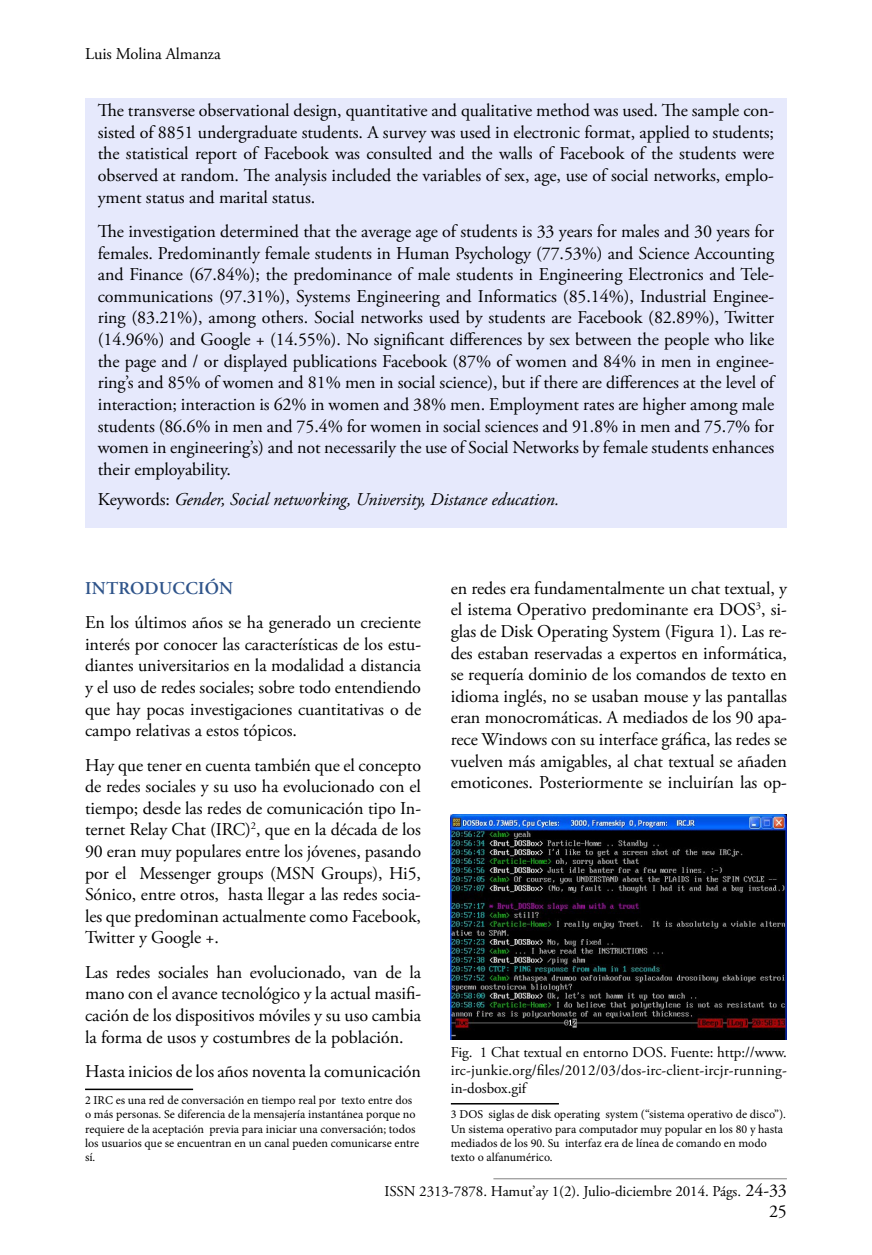
<style>
.page{position:relative;width:872px;height:1255px;background:#fff}
.page>*{position:absolute;margin:0;border:0;box-sizing:border-box;transform-origin:0 0}
.t1{font:18px/21.6px "Adobe Garamond Pro";letter-spacing:-.005em;color:#000;text-align:justify}
.t2{font:italic 18px "Adobe Garamond Pro";letter-spacing:-.005em;color:#000}
.t3{font:600 18px "Adobe Garamond Pro";color:#2f548a}
.t4{font:16.5px "Adobe Garamond Pro";letter-spacing:-.005em;color:#000}
.t5{font:15px/18px "Adobe Garamond Pro";letter-spacing:-.005em;color:#000;text-align:justify}
.t6{font:12px/14.4px "Minion Pro";color:#000}
.s1{font-style:normal}
.s2{font-size:18px}
</style>
<div class="page">
<hr style="left:493px;top:1178px;width:294px;height:1px;background:#808080">
<div style="left:85px;top:98px;width:702px;height:429px;background:#e6e9fc"></div>
<hr style="left:85px;top:1088px;width:108px;height:2px;background:#000">
<img style="left:451px;top:814px;width:336px;height:225px">
<hr style="left:451px;top:1102px;width:108px;height:2px;background:#000">
<p class="t4" style="left:85px;top:44px;width:137px">Luis Molina Almanza</p>
<p class="t1" style="left:98px;top:100px;width:678px">The transverse observational design, quantitative and qualitative method was used. The sample con&shy;sisted of 8851 undergraduate students. A survey was used in electronic format, applied to students; the statistical report of Facebook was consulted and the walls of Facebook of the students were observed at random. The analysis included the variables of sex, age, use of social networks, emplo&shy;yment status and marital status.</p>
<p class="t1" style="left:98px;top:221px;width:678px">The investigation determined that the average age of students is 33 years for males and 30 years for females. Predominantly female students in Human Psychology (77.53%) and Science Accounting and Finance (67.84%); the predominance of male students in Engineering Electronics and Tele&shy;communications (97.31%), Systems Engineering and Informatics (85.14%), Industrial Enginee&shy;ring (83.21%), among others. Social networks used by students are Facebook (82.89%), Twitter (14.96%) and Google + (14.55%). No significant differences by sex between the people who like the page and / or displayed publications Facebook (87% of women and 84% in men in enginee&shy;ring’s and 85% of women and 81% men in social science), but if there are differences at the level of interaction; interaction is 62% in women and 38% men. Employment rates are higher among male students (86.6% in men and 75.4% for women in social sciences and 91.8% in men and 75.7% for women in engineering’s) and not necessarily the use of Social Networks by female students enhances their employability.</p>
<p class="t2" style="left:98px;top:488px;width:463px"><span class="s1">Keywords:</span> Gender, Social networking, University, Distance education.</p>
<p class="t3" style="left:85px;top:577px;width:47px">INTRODUCCI</p>
<p class="t3" style="left:205px;top:577px;width:26px">ÓN</p>
<p class="t1" style="left:85px;top:612px;width:337px">En los últimos años se ha generado un creciente interés por conocer las características de los estu&shy;diantes universitarios en la modalidad a distancia y el uso de redes sociales; sobre todo entendiendo que hay pocas investigaciones cuantitativas o de campo relativas a estos tópicos.</p>
<p class="t1" style="left:85px;top:754px;width:337px">Hay que tener en cuenta también que el concepto de redes sociales y su uso ha evolucionado con el tiempo; desde las redes de comunicación tipo In&shy;ternet Relay Chat (IRC)<sup>2</sup>, que en la década de los 90 eran muy populares entre los jóvenes, pasando por el Messenger groups (MSN Groups), Hi5, Sónico, entre otros, hasta llegar a las redes socia&shy;les que predominan actualmente como Facebook, Twitter y Google +.</p>
<p class="t1" style="left:85px;top:961px;width:337px">Las redes sociales han evolucionado, van de la mano con el avance tecnológico y la actual masifi&shy;cación de los dispositivos móviles y su uso cambia la forma de usos y costumbres de la población.</p>
<p class="t1" style="left:85px;top:1061px;width:337px">Hasta inicios de los años noventa la comunicación</p>
<p class="t6" style="left:85px;top:1092px;width:335px">2 IRC es una red de conversación en tiempo real por texto entre dos o más personas. Se diferencia de la mensajería instantánea porque no requiere de la aceptación previa para iniciar una conversación; todos los usuarios que se encuentran en un canal pueden comunicarse entre sí.</p>
<p class="t1" style="left:451px;top:578px;width:337px">en redes era fundamentalmente un chat textual, y el istema Operativo predominante era DOS<sup>3</sup>, si&shy;glas de Disk Operating System (Figura 1). Las re&shy;des estaban reservadas a expertos en informática, se requería dominio de los comandos de texto en idioma inglés, no se usaban mouse y las pantallas eran monocromáticas. A mediados de los 90 apa&shy;rece Windows con su interface gráfica, las redes se vuelven más amigables, al chat textual se añaden emoticones. Posteriormente se incluirían las op-</p>
<p class="t5" style="left:451px;top:1044px;width:337px">Fig. 1 Chat textual en entorno DOS. Fuente: http://www. irc-junkie.org/files/2012/03/dos-irc-client-ircjr-running&shy;in-dosbox.gif</p>
<p class="t6" style="left:451px;top:1107px;width:336px">3 DOS siglas de disk operating system (“sistema operativo de disco”).<br>Un sistema operativo para computador muy popular en los 80 y hasta mediados de los 90. Su interfaz era de línea de comando en modo texto o alfanumérico.</p>
<p class="t5" style="left:384px;top:1182px;width:404px">ISSN 2313-7878. Hamut’ay 1(2). Julio-diciembre 2014. Págs. <span class="s2">24-33</span></p>
<p class="t1" style="left:769px;top:1201px;width:19px">25</p>
</div>
